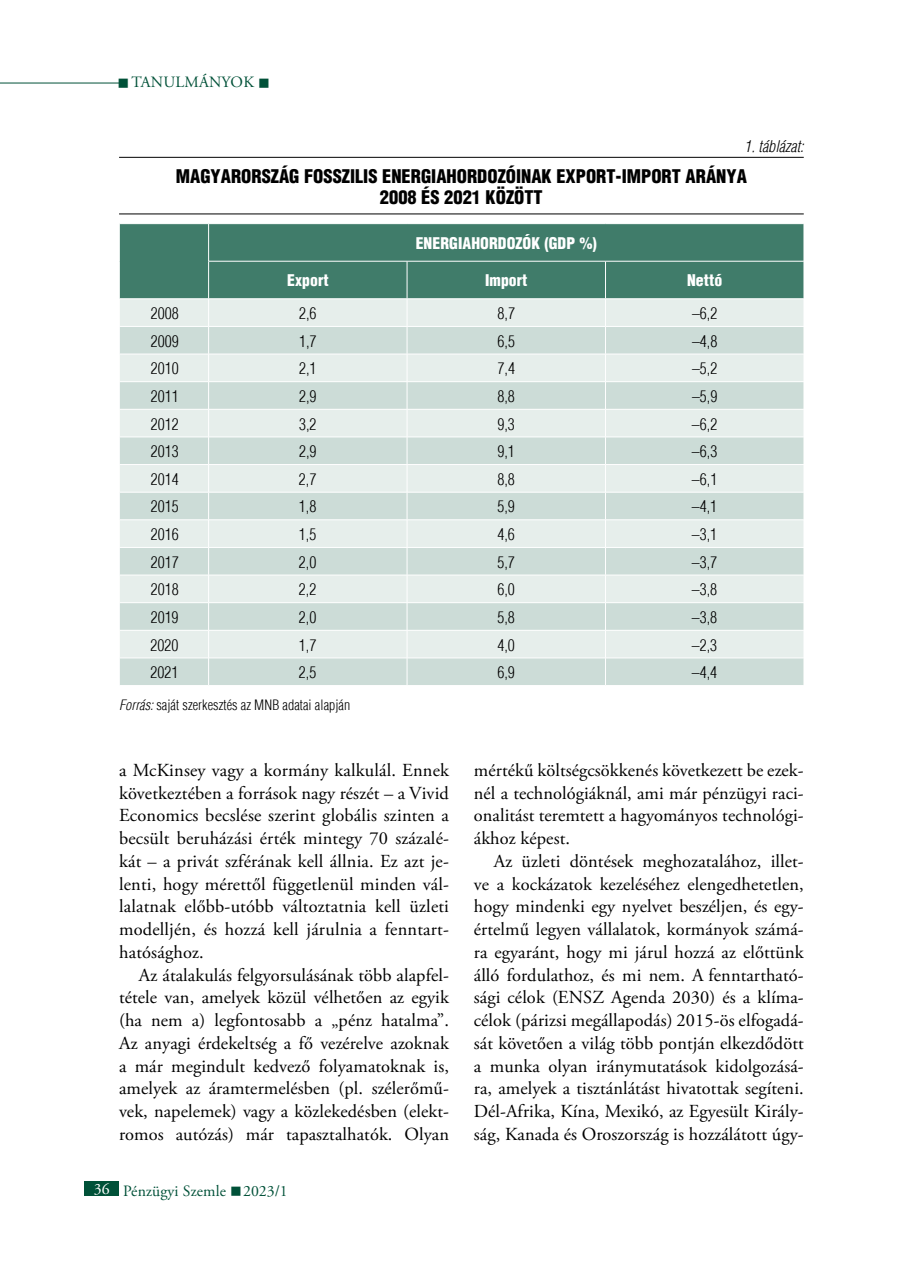
<style>
.page{position:relative;width:903px;height:1275px;background:#fff}
.page>*{position:absolute;margin:0;border:0;box-sizing:border-box;transform-origin:0 0}
.t1{font:18.38px/22.8px "Adobe Garamond Pro";letter-spacing:.005em;color:#000;text-align:justify}
.t2{font:900 condensed 18.38px/21px "H Helvetica";color:#000;text-align:center}
.t3{font:300 condensed 15.75px "H Helvetica";color:#000}
.t4{font:900 condensed 15.75px "H Helvetica";letter-spacing:.005em;color:#fff}
.t5{font:15.75px "Adobe Garamond Pro";letter-spacing:.005em;color:#005138}
.t6{font:15.75px "Adobe Garamond Pro";letter-spacing:.16em;color:#005138}
.t7{font:italic 300 condensed 15.75px "H Helvetica";letter-spacing:.005em;color:#000}
.t8{font:300 condensed 14px "H Helvetica";letter-spacing:.005em;color:#000}
.s1{font-style:italic}
.s2{color:#fff}
</style>
<div class="page">
<hr style="left:0;top:83px;width:119px;height:1px;background:#005138">
<div style="left:84px;top:1181px;width:35px;height:15px;background:#005138"></div>
<hr style="left:119px;top:157px;width:685px;height:1px;background:#000">
<hr style="left:119px;top:213px;width:685px;height:1px;background:#000">
<div style="left:120px;top:224px;width:684px;height:74px;background:#407c6a"></div>
<div style="left:120px;top:299px;width:684px;height:27px;background:#e6eeeb"></div>
<svg style="left:120px;top:327px;width:684px;height:358px;background:#d8e4e0"></svg>
<hr style="left:208px;top:224px;width:1px;height:37px;background:#fff">
<hr style="left:208px;top:261px;width:199px;height:1px;background:#fff">
<hr style="left:208px;top:261px;width:1px;height:38px;background:#fff">
<hr style="left:407px;top:261px;width:198px;height:1px;background:#fff">
<hr style="left:407px;top:261px;width:1px;height:38px;background:#fff">
<hr style="left:605px;top:261px;width:199px;height:1px;background:#fff">
<hr style="left:605px;top:261px;width:1px;height:38px;background:#fff">
<hr style="left:119px;top:354px;width:90px;height:1px;background:#fff">
<hr style="left:209px;top:354px;width:198px;height:1px;background:#fff">
<hr style="left:407px;top:354px;width:198px;height:1px;background:#fff">
<hr style="left:605px;top:354px;width:199px;height:1px;background:#fff">
<hr style="left:119px;top:381px;width:90px;height:1px;background:#fff">
<hr style="left:209px;top:381px;width:198px;height:1px;background:#fff">
<hr style="left:407px;top:381px;width:198px;height:1px;background:#fff">
<hr style="left:605px;top:381px;width:199px;height:1px;background:#fff">
<hr style="left:119px;top:409px;width:90px;height:1px;background:#fff">
<hr style="left:209px;top:409px;width:198px;height:1px;background:#fff">
<hr style="left:407px;top:409px;width:198px;height:1px;background:#fff">
<hr style="left:605px;top:409px;width:199px;height:1px;background:#fff">
<hr style="left:119px;top:437px;width:90px;height:1px;background:#fff">
<hr style="left:209px;top:437px;width:198px;height:1px;background:#fff">
<hr style="left:407px;top:437px;width:198px;height:1px;background:#fff">
<hr style="left:605px;top:437px;width:199px;height:1px;background:#fff">
<hr style="left:119px;top:464px;width:90px;height:1px;background:#fff">
<hr style="left:209px;top:464px;width:198px;height:1px;background:#fff">
<hr style="left:407px;top:464px;width:198px;height:1px;background:#fff">
<hr style="left:605px;top:464px;width:199px;height:1px;background:#fff">
<hr style="left:119px;top:492px;width:90px;height:1px;background:#fff">
<hr style="left:209px;top:492px;width:198px;height:1px;background:#fff">
<hr style="left:407px;top:492px;width:198px;height:1px;background:#fff">
<hr style="left:605px;top:492px;width:199px;height:1px;background:#fff">
<hr style="left:119px;top:519px;width:90px;height:1px;background:#fff">
<hr style="left:209px;top:519px;width:198px;height:1px;background:#fff">
<hr style="left:407px;top:519px;width:198px;height:1px;background:#fff">
<hr style="left:605px;top:519px;width:199px;height:1px;background:#fff">
<hr style="left:119px;top:547px;width:90px;height:1px;background:#fff">
<hr style="left:209px;top:547px;width:198px;height:1px;background:#fff">
<hr style="left:407px;top:547px;width:198px;height:1px;background:#fff">
<hr style="left:605px;top:547px;width:199px;height:1px;background:#fff">
<hr style="left:119px;top:575px;width:90px;height:1px;background:#fff">
<hr style="left:209px;top:575px;width:198px;height:1px;background:#fff">
<hr style="left:407px;top:575px;width:198px;height:1px;background:#fff">
<hr style="left:605px;top:575px;width:199px;height:1px;background:#fff">
<hr style="left:119px;top:602px;width:90px;height:1px;background:#fff">
<hr style="left:209px;top:602px;width:198px;height:1px;background:#fff">
<hr style="left:407px;top:602px;width:198px;height:1px;background:#fff">
<hr style="left:605px;top:602px;width:199px;height:1px;background:#fff">
<hr style="left:119px;top:630px;width:90px;height:1px;background:#fff">
<hr style="left:209px;top:630px;width:198px;height:1px;background:#fff">
<hr style="left:407px;top:630px;width:198px;height:1px;background:#fff">
<hr style="left:605px;top:630px;width:199px;height:1px;background:#fff">
<hr style="left:119px;top:658px;width:90px;height:1px;background:#fff">
<hr style="left:209px;top:658px;width:198px;height:1px;background:#fff">
<svg style="left:208px;top:299px;width:1px;height:386px"></svg>
<hr style="left:407px;top:658px;width:198px;height:1px;background:#fff">
<svg style="left:407px;top:299px;width:1px;height:386px"></svg>
<hr style="left:605px;top:658px;width:199px;height:1px;background:#fff">
<svg style="left:605px;top:299px;width:1px;height:386px"></svg>
<p class="t6" style="left:118px;top:73px;width:154px">■Tanulmányok ■</p>
<p class="t7" style="left:744px;top:137px;width:61px">1. táblázat:</p>
<p class="t2" style="left:176px;top:165px;width:572px">MAGYARORSZÁG FOSSZILIS ENERGIAHORDOZÓINAK EXPORT-IMPORT ARÁNYA<br>2008 ÉS 2021 KÖZÖTT</p>
<p class="t4" style="left:416px;top:233px;width:9px">ENERGI</p>
<p class="t4" style="left:462px;top:233px;width:19px">AHORDOZÓK</p>
<p class="t4" style="left:544px;top:233px;width:14px">(GDP</p>
<p class="t4" style="left:579px;top:233px;width:19px">%)</p>
<p class="t4" style="left:287px;top:271px;width:43px">EXPORT</p>
<p class="t4" style="left:485px;top:271px;width:44px">IMPORT</p>
<p class="t4" style="left:687px;top:271px;width:37px">NETTÓ</p>
<p class="t3" style="left:151px;top:304px;width:29px">2008</p>
<p class="t3" style="left:299px;top:304px;width:19px">2,6</p>
<p class="t3" style="left:497px;top:304px;width:19px">8,7</p>
<p class="t3" style="left:692px;top:304px;width:27px">–6,2</p>
<p class="t3" style="left:151px;top:332px;width:29px">2009</p>
<p class="t3" style="left:299px;top:332px;width:19px">1,7</p>
<p class="t3" style="left:497px;top:332px;width:19px">6,5</p>
<p class="t3" style="left:692px;top:332px;width:27px">–4,8</p>
<p class="t3" style="left:151px;top:359px;width:29px">2010</p>
<p class="t3" style="left:299px;top:359px;width:19px">2,1</p>
<p class="t3" style="left:497px;top:359px;width:19px">7,4</p>
<p class="t3" style="left:692px;top:359px;width:27px">–5,2</p>
<p class="t3" style="left:151px;top:387px;width:29px">2011</p>
<p class="t3" style="left:299px;top:387px;width:19px">2,9</p>
<p class="t3" style="left:497px;top:387px;width:19px">8,8</p>
<p class="t3" style="left:692px;top:387px;width:27px">–5,9</p>
<p class="t3" style="left:151px;top:415px;width:29px">2012</p>
<p class="t3" style="left:299px;top:415px;width:19px">3,2</p>
<p class="t3" style="left:497px;top:415px;width:19px">9,3</p>
<p class="t3" style="left:692px;top:415px;width:27px">–6,2</p>
<p class="t3" style="left:151px;top:442px;width:29px">2013</p>
<p class="t3" style="left:299px;top:442px;width:19px">2,9</p>
<p class="t3" style="left:497px;top:442px;width:19px">9,1</p>
<p class="t3" style="left:692px;top:442px;width:27px">–6,3</p>
<p class="t3" style="left:151px;top:470px;width:29px">2014</p>
<p class="t3" style="left:299px;top:470px;width:19px">2,7</p>
<p class="t3" style="left:497px;top:470px;width:19px">8,8</p>
<p class="t3" style="left:692px;top:470px;width:27px">–6,1</p>
<p class="t3" style="left:151px;top:497px;width:29px">2015</p>
<p class="t3" style="left:299px;top:497px;width:19px">1,8</p>
<p class="t3" style="left:497px;top:497px;width:19px">5,9</p>
<p class="t3" style="left:692px;top:497px;width:27px">–4,1</p>
<p class="t3" style="left:151px;top:525px;width:29px">2016</p>
<p class="t3" style="left:299px;top:525px;width:19px">1,5</p>
<p class="t3" style="left:497px;top:525px;width:19px">4,6</p>
<p class="t3" style="left:692px;top:525px;width:27px">–3,1</p>
<p class="t3" style="left:151px;top:553px;width:29px">2017</p>
<p class="t3" style="left:299px;top:553px;width:19px">2,0</p>
<p class="t3" style="left:497px;top:553px;width:19px">5,7</p>
<p class="t3" style="left:692px;top:553px;width:27px">–3,7</p>
<p class="t3" style="left:151px;top:580px;width:29px">2018</p>
<p class="t3" style="left:299px;top:580px;width:19px">2,2</p>
<p class="t3" style="left:497px;top:580px;width:19px">6,0</p>
<p class="t3" style="left:692px;top:580px;width:27px">–3,8</p>
<p class="t3" style="left:151px;top:608px;width:29px">2019</p>
<p class="t3" style="left:299px;top:608px;width:19px">2,0</p>
<p class="t3" style="left:497px;top:608px;width:19px">5,8</p>
<p class="t3" style="left:692px;top:608px;width:27px">–3,8</p>
<p class="t3" style="left:151px;top:636px;width:29px">2020</p>
<p class="t3" style="left:299px;top:636px;width:19px">1,7</p>
<p class="t3" style="left:497px;top:636px;width:19px">4,0</p>
<p class="t3" style="left:692px;top:636px;width:27px">–2,3</p>
<p class="t3" style="left:151px;top:663px;width:29px">2021</p>
<p class="t3" style="left:299px;top:663px;width:19px">2,5</p>
<p class="t3" style="left:497px;top:663px;width:19px">6,9</p>
<p class="t3" style="left:692px;top:663px;width:27px">–4,4</p>
<p class="t8" style="left:119px;top:697px;width:233px"><span class="s1">Forrás:</span> saját szerkesztés az MNB adatai alapján</p>
<p class="t1" style="left:119px;top:759px;width:332px">a McKinsey vagy a kormány kalkulál. Ennek következtében a források nagy részét – a Vivid Economics becslése szerint globális szinten a becsült beruházási érték mintegy 70 százalé&shy;kát – a privát szférának kell állnia. Ez azt je&shy;lenti, hogy mérettől függetlenül minden vál&shy;lalatnak előbb-utóbb változtatnia kell üzleti modelljén, és hozzá kell járulnia a fenntart&shy;hatósághoz.</p>
<p class="t1" style="left:119px;top:964px;width:332px;text-indent:20px">Az átalakulás felgyorsulásának több alapfel&shy;tétele van, amelyek közül vélhetően az egyik (ha nem a) legfontosabb a „pénz hatalma”.<br>Az anyagi érdekeltség a fő vezérelve azoknak a már megindult kedvező folyamatoknak is, amelyek az áramtermelésben (pl. szélerőmű&shy;vek, napelemek) vagy a közlekedésben (elekt&shy;romos autózás) már tapasztalhatók. Olyan</p>
<p class="t5" style="left:94px;top:1181px;width:195px"><span class="s2">36</span> Pénzügyi Szemle ■ 2023/1</p>
<p class="t1" style="left:474px;top:759px;width:331px">mértékű költségcsökkenés következett be ezek&shy;nél a technológiáknál, ami már pénzügyi raci&shy;onalitást teremtett a hagyományos technológi&shy;ákhoz képest.</p>
<p class="t1" style="left:474px;top:850px;width:332px;text-indent:20px">Az üzleti döntések meghozatalához, illet&shy;ve a kockázatok kezeléséhez elengedhetetlen, hogy mindenki egy nyelvet beszéljen, és egy&shy;értelmű legyen vállalatok, kormányok számá&shy;ra egyaránt, hogy mi járul hozzá az előttünk álló fordulathoz, és mi nem. A fenntartható&shy;sági célok (ENSZ Agenda 2030) és a klíma&shy;célok (párizsi megállapodás) 2015-ös elfogadá&shy;sát követően a világ több pontján elkezdődött a munka olyan iránymutatások kidolgozásá&shy;ra, amelyek a tisztánlátást hivatottak segíteni.<br>Dél-Afrika, Kína, Mexikó, az Egyesült Király&shy;ság, Kanada és Oroszország is hozzálátott úgy-</p>
</div>
